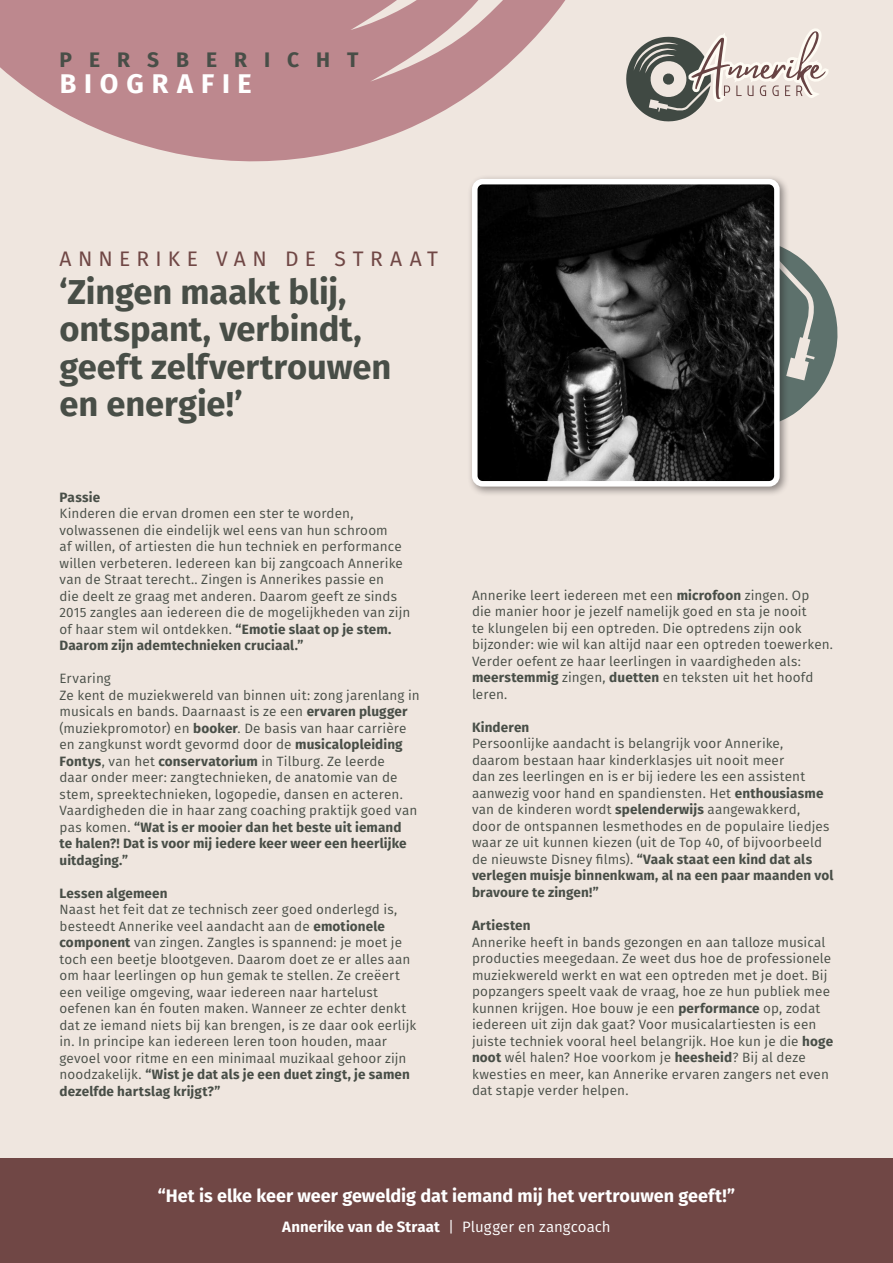
<style>
.page{position:relative;width:893px;height:1263px;background:#efe6df}
.page>*{position:absolute;margin:0;border:0;box-sizing:border-box;transform-origin:0 0}
.Titel{font:700 34.5px/37.5px "Fira Sans";letter-spacing:-.005em;color:#484e47}
.RELEASE{font:700 27px "Fira Sans";letter-spacing:.29em;color:#fff}
.Artiest_Band{font:21px "Fira Sans";letter-spacing:.3em;color:#704745}
.PERSBERICHT{font:700 21px "Fira Sans";letter-spacing:.81em;color:#484e47}
.Body_Persbericht_1{font:700 18px "Fira Sans";color:#fff}
.Body_Persbericht_1-2{font:700 15px "Fira Sans";letter-spacing:.005em;color:#fff}
.Body_Persbericht_3{font:13.5px/16.5px "Fira Sans";letter-spacing:.005em;color:#484e47}
.Body_Persbericht_3-2{font:700 13.5px "Fira Sans";letter-spacing:.01em;color:#484e47}
.s1{font-weight:700}
.s2{font-weight:400}
</style>
<div class="page">
<svg style="left:0;top:0;width:566px;height:162px;fill:#bd888e"></svg>
<svg style="left:626px;top:28px;width:203px;height:94px"></svg>
<svg style="left:790px;top:251px;width:48px;height:165px"></svg>
<div style="left:467px;top:174px;width:323px;height:323px;background:#231f20;opacity:.5"></div>
<img style="left:479px;top:186px;width:294px;height:294px">
<div style="left:472px;top:179px;width:308px;height:308px;border:6px solid #fff;border-radius:8px"></div>
<div style="left:0;top:1158px;width:893px;height:105px;background:#704745"></div>
<p class="PERSBERICHT" style="left:60px;top:45px;width:300px">PERSBERICHT</p>
<p class="RELEASE" style="left:60px;top:64px;width:194px">BIOGRAFIE</p>
<p class="Artiest_Band" style="left:60px;top:244px;width:380px">ANNERIKE VAN DE STRAAT</p>
<p class="Titel" style="left:59px;top:273px;width:333px">‘Zingen maakt blij, ontspant, verbindt, geeft zelfvertrouwen en energie!’</p>
<p class="Body_Persbericht_3-2" style="left:60px;top:487px;width:42px">Passie</p>
<p class="Body_Persbericht_3" style="left:60px;top:505px;width:352px">Kinderen die ervan dromen een ster te worden, volwassenen die eindelijk wel eens van hun schroom<br>af willen, of artiesten die hun techniek en performance willen verbeteren. Iedereen kan bij zangcoach Annerike van de Straat terecht.. Zingen is Annerikes passie en<br>die deelt ze graag met anderen. Daarom geeft ze sinds 2015 zangles aan iedereen die de mogelijkheden van zijn of haar stem wil ontdekken. <span class="s1">“Emotie slaat op je stem.<br>Daarom zijn ademtechnieken cruciaal.”</span></p>
<p class="Body_Persbericht_3" style="left:60px;top:670px;width:53px">Ervaring</p>
<p class="Body_Persbericht_3" style="left:60px;top:687px;width:362px">Ze kent de muziekwereld van binnen uit: zong jarenlang in musicals en bands. Daarnaast is ze een <span class="s1">ervaren plugger </span>(muziekpromotor) en <span class="s1">booker</span>. De basis van haar carrière en zangkunst wordt gevormd door de <span class="s1">musicalopleiding Fontys</span>, van het <span class="s1">conservatorium</span> in Tilburg. Ze leerde<br>daar onder meer: zangtechnieken, de anatomie van de stem, spreektechnieken, logopedie, dansen en acteren.<br>Vaardigheden die in haar zang coaching praktijk goed van pas komen. <span class="s1">“Wat is er mooier dan het beste uit iemand<br>te halen?! Dat is voor mij iedere keer weer een heerlijke uitdaging.”</span></p>
<p class="Body_Persbericht_3-2" style="left:60px;top:883px;width:110px">Lessen algemeen</p>
<p class="Body_Persbericht_3" style="left:60px;top:901px;width:358px">Naast het feit dat ze technisch zeer goed onderlegd is, besteedt Annerike veel aandacht aan de <span class="s1">emotionele component</span> van zingen. Zangles is spannend: je moet je toch een beetje blootgeven. Daarom doet ze er alles aan om haar leerlingen op hun gemak te stellen. Ze creëert een veilige omgeving, waar iedereen naar hartelust oefenen kan én fouten maken. Wanneer ze echter denkt dat ze iemand niets bij kan brengen, is ze daar ook eerlijk in. In principe kan iedereen leren toon houden, maar gevoel voor ritme en een minimaal muzikaal gehoor zijn noodzakelijk. <span class="s1">“Wist je dat als je een duet zingt, je samen dezelfde hartslag krijgt?”</span></p>
<p class="Body_Persbericht_3" style="left:472px;top:587px;width:363px">Annerike leert iedereen met een <span class="s1">microfoon</span> zingen. Op<br>die manier hoor je jezelf namelijk goed en sta je nooit<br>te klungelen bij een optreden. Die optredens zijn ook bijzonder: wie wil kan altijd naar een optreden toewerken.<br>Verder oefent ze haar leerlingen in vaardigheden als: <span class="s1">meerstemmig</span> zingen, <span class="s1">duetten</span> en teksten uit het hoofd leren.</p>
<p class="Body_Persbericht_3-2" style="left:472px;top:718px;width:59px">Kinderen</p>
<p class="Body_Persbericht_3" style="left:472px;top:735px;width:363px">Persoonlijke aandacht is belangrijk voor Annerike, daarom bestaan haar kinderklasjes uit nooit meer<br>dan zes leerlingen en is er bij iedere les een assistent aanwezig voor hand en spandiensten. Het <span class="s1">enthousiasme </span>van de kinderen wordt <span class="s1">spelenderwijs</span> aangewakkerd,<br>door de ontspannen lesmethodes en de populaire liedjes waar ze uit kunnen kiezen (uit de Top 40, of bijvoorbeeld de nieuwste Disney films). <span class="s1">“Vaak staat een kind dat als verlegen muisje binnenkwam, al na een paar maanden vol bravoure te zingen!”</span></p>
<p class="Body_Persbericht_3-2" style="left:472px;top:916px;width:60px">Artiesten</p>
<p class="Body_Persbericht_3" style="left:472px;top:933px;width:363px">Annerike heeft in bands gezongen en aan talloze musical producties meegedaan. Ze weet dus hoe de professionele muziekwereld werkt en wat een optreden met je doet. Bij popzangers speelt vaak de vraag, hoe ze hun publiek mee kunnen krijgen. Hoe bouw je een <span class="s1">performance</span> op, zodat iedereen uit zijn dak gaat? Voor musicalartiesten is een juiste techniek vooral heel belangrijk. Hoe kun je die <span class="s1">hoge noot</span> wél halen? Hoe voorkom je <span class="s1">heesheid</span>? Bij al deze kwesties en meer, kan Annerike ervaren zangers net even dat stapje verder helpen.</p>
<p class="Body_Persbericht_1" style="left:158px;top:1183px;width:579px">“Het is elke keer weer geweldig dat iemand mij het vertrouwen geeft!”</p>
<p class="Body_Persbericht_1-2" style="left:282px;top:1216px;width:330px">Annerike van de Straat <span class="s2">| Plugger en zangcoach</span></p>
</div>
